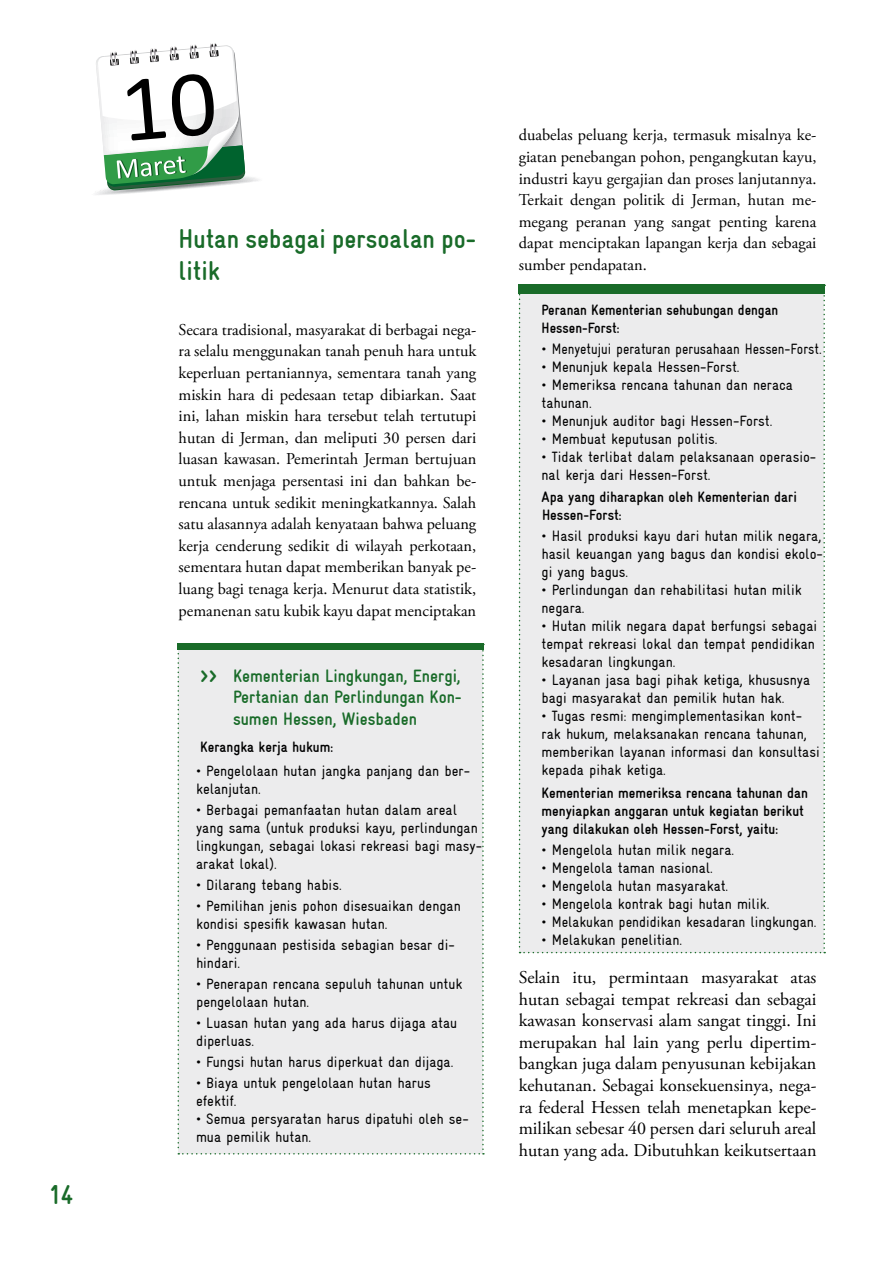
<style>
.page{position:relative;width:893px;height:1263px;background:#fff}
.page>*{position:absolute;margin:0;border:0;box-sizing:border-box;transform-origin:0 0}
.t1{font:700 27px/32.4px "Gravur Condensed";color:#196b29}
.t2{font:18px/21.6px "Adobe Garamond Pro";color:#000;text-align:justify}
.t3{font:700 18px/21.6px "Gravur Condensed";color:#196b29;text-align:justify}
.t4{font:16.5px/21.6px "Adobe Garamond Pro";color:#000;text-align:justify}
.t5{font:15px/18px "Gravur Condensed";color:#000}
.t6{font:700 15px/18px "Gravur Condensed";color:#000}
.s1{font-size:24px}
</style>
<div class="page">
<div style="left:519px;top:293px;width:306px;height:660px;background:#ececed"></div>
<div style="left:519px;top:284px;width:306px;height:9px;background:#196b29"></div>
<div style="left:178px;top:649px;width:306px;height:505px;background:#ececed"></div>
<div style="left:178px;top:643px;width:306px;height:6px;background:#196b29"></div>
<svg style="left:95px;top:43px;width:164px;height:152px"></svg>
<h1 class="t1" style="left:49px;top:1179px;width:26px">14</h1>
<h1 class="t1" style="left:179px;top:222px;width:299px">Hutan sebagai persoalan po&shy;litik</h1>
<p class="t4" style="left:179px;top:319px;width:299px">Secara tradisional, masyarakat di berbagai nega&shy;ra selalu menggunakan tanah penuh hara untuk keperluan pertaniannya, sementara tanah yang miskin hara di pedesaan tetap dibiarkan. Saat ini, lahan miskin hara tersebut telah tertutupi hutan di Jerman, dan meliputi 30 persen dari luasan kawasan. Pemerintah Jerman bertujuan untuk menjaga persentasi ini dan bahkan be&shy;rencana untuk sedikit meningkatkannya. Salah satu alasannya adalah kenyataan bahwa peluang kerja cenderung sedikit di wilayah perkotaan, sementara hutan dapat memberikan banyak pe&shy;luang bagi tenaga kerja. Menurut data statistik, pemanenan satu kubik kayu dapat menciptakan</p>
<p class="t3" style="left:233px;top:665px;width:230px;text-indent:-33px"><span class="s1">&gt;&gt;</span> Kementerian Lingkungan, Energi, Pertanian dan Perlindungan Kon&shy;sumen Hessen, Wiesbaden</p>
<p class="t6" style="left:200px;top:738px;width:134px">Kerangka kerja hukum:</p>
<p class="t5" style="left:196px;top:762px;width:276px">• Pengelolaan hutan jangka panjang dan ber&shy;kelanjutan.</p>
<p class="t5" style="left:196px;top:801px;width:288px">• Berbagai pemanfaatan hutan dalam areal yang sama (untuk produksi kayu, perlindungan lingkungan, sebagai lokasi rekreasi bagi masy&shy;arakat lokal).</p>
<p class="t5" style="left:196px;top:876px;width:147px">• Dilarang tebang habis.</p>
<p class="t5" style="left:196px;top:897px;width:266px">• Pemilihan jenis pohon disesuaikan dengan kondisi spesifik kawasan hutan.</p>
<p class="t5" style="left:196px;top:936px;width:260px">• Penggunaan pestisida sebagian besar di&shy;hindari.</p>
<p class="t5" style="left:196px;top:975px;width:268px">• Penerapan rencana sepuluh tahunan untuk pengelolaan hutan.</p>
<p class="t5" style="left:196px;top:1014px;width:263px">• Luasan hutan yang ada harus dijaga atau diperluas.</p>
<p class="t5" style="left:196px;top:1053px;width:259px">• Fungsi hutan harus diperkuat dan dijaga.</p>
<p class="t5" style="left:196px;top:1074px;width:236px">• Biaya untuk pengelolaan hutan harus efektif.</p>
<p class="t5" style="left:196px;top:1110px;width:274px">• Semua persyaratan harus dipatuhi oleh se&shy;mua pemilik hutan.</p>
<p class="t4" style="left:519px;top:125px;width:299px">duabelas peluang kerja, termasuk misalnya ke&shy;giatan penebangan pohon, pengangkutan kayu, industri kayu gergajian dan proses lanjutannya.<br>Terkait dengan politik di Jerman, hutan me&shy;megang peranan yang sangat penting karena dapat menciptakan lapangan kerja dan sebagai sumber pendapatan.</p>
<p class="t6" style="left:542px;top:300px;width:238px">Peranan Kementerian sehubungan dengan<br>Hessen-Forst:</p>
<p class="t5" style="left:542px;top:339px;width:282px">• Menyetujui peraturan perusahaan Hessen-Forst.</p>
<p class="t5" style="left:542px;top:357px;width:199px">• Menunjuk kepala Hessen-Forst.</p>
<p class="t5" style="left:542px;top:375px;width:253px">• Memeriksa rencana tahunan dan neraca tahunan.</p>
<p class="t5" style="left:542px;top:411px;width:232px">• Menunjuk auditor bagi Hessen-Forst.</p>
<p class="t5" style="left:542px;top:429px;width:177px">• Membuat keputusan politis.</p>
<p class="t5" style="left:542px;top:447px;width:276px">• Tidak terlibat dalam pelaksanaan operasio&shy;nal kerja dari Hessen-Forst.</p>
<p class="t6" style="left:542px;top:488px;width:257px">Apa yang diharapkan oleh Kementerian dari<br>Hessen-Forst:</p>
<p class="t5" style="left:542px;top:527px;width:283px;text-align:justify">• Hasil produksi kayu dari hutan milik negara, hasil keuangan yang bagus dan kondisi ekolo&shy;gi yang bagus.</p>
<p class="t5" style="left:542px;top:581px;width:262px">• Perlindungan dan rehabilitasi hutan milik negara.</p>
<p class="t5" style="left:542px;top:617px;width:277px">• Hutan milik negara dapat berfungsi sebagai tempat rekreasi lokal dan tempat pendidikan kesadaran lingkungan.</p>
<p class="t5" style="left:542px;top:671px;width:270px">• Layanan jasa bagi pihak ketiga, khususnya bagi masyarakat dan pemilik hutan hak.</p>
<p class="t5" style="left:542px;top:707px;width:280px">• Tugas resmi: mengimplementasikan kont&shy;rak hukum, melaksanakan rencana tahunan, memberikan layanan informasi dan konsultasi kepada pihak ketiga.</p>
<p class="t6" style="left:542px;top:783px;width:268px">Kementerian memeriksa rencana tahunan dan menyiapkan anggaran untuk kegiatan berikut yang dilakukan oleh Hessen-Forst, yaitu:</p>
<p class="t5" style="left:542px;top:840px;width:194px">• Mengelola hutan milik negara.</p>
<p class="t5" style="left:542px;top:858px;width:173px">• Mengelola taman nasional.</p>
<p class="t5" style="left:542px;top:876px;width:188px">• Mengelola hutan masyarakat.</p>
<p class="t5" style="left:542px;top:894px;width:229px">• Mengelola kontrak bagi hutan milik.</p>
<p class="t5" style="left:542px;top:912px;width:277px">• Melakukan pendidikan kesadaran lingkungan.</p>
<p class="t5" style="left:542px;top:930px;width:142px">• Melakukan penelitian.</p>
<p class="t2" style="left:519px;top:967px;width:299px">Selain itu, permintaan masyarakat atas hutan sebagai tempat rekreasi dan sebagai kawasan konservasi alam sangat tinggi. Ini merupakan hal lain yang perlu dipertim&shy;bangkan juga dalam penyusunan kebijakan kehutanan. Sebagai konsekuensinya, nega&shy;ra federal Hessen telah menetapkan kepe&shy;milikan sebesar 40 persen dari seluruh areal hutan yang ada. Dibutuhkan keikutsertaan</p>
</div>
